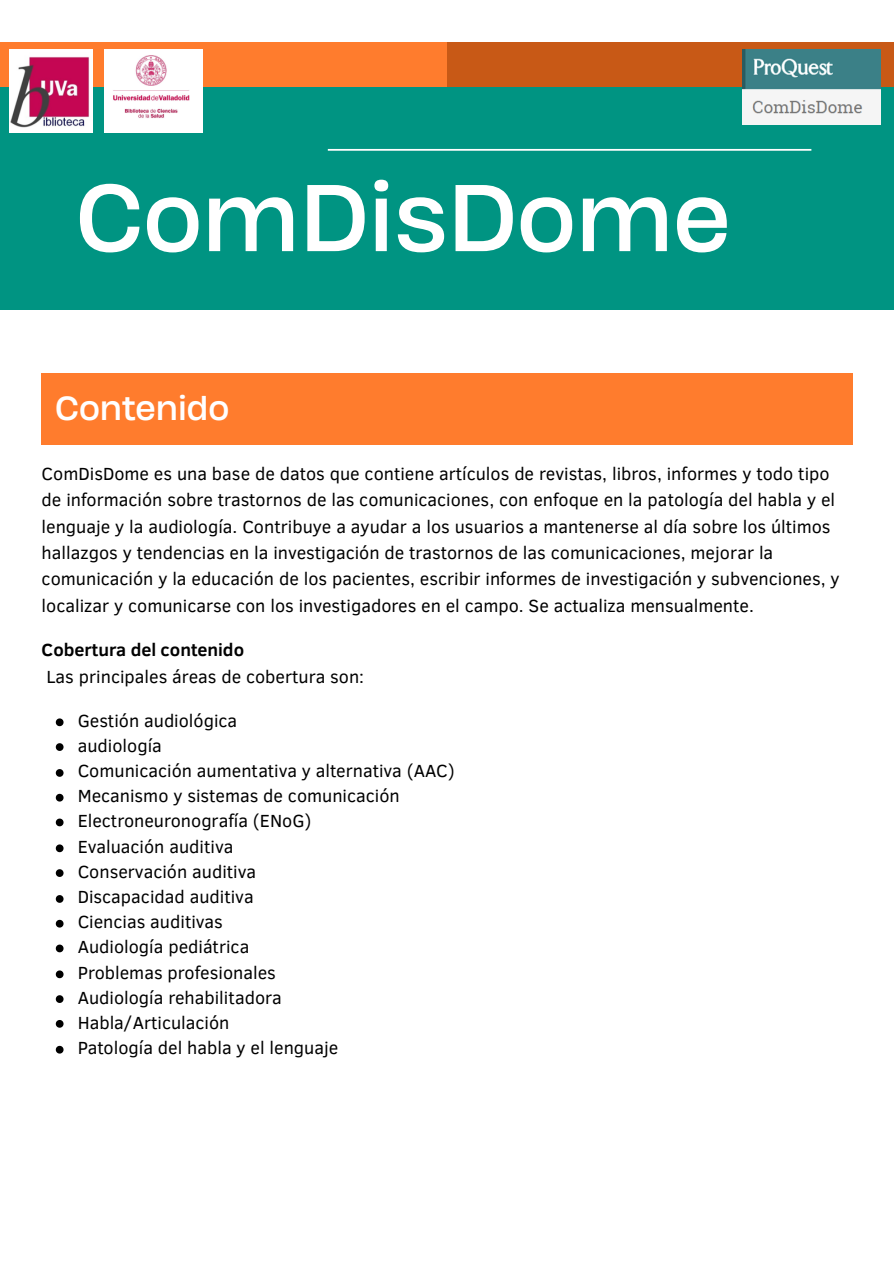
<style>
.page{position:relative;width:894px;height:1263px;background:#fff}
.page>*{position:absolute;margin:0;border:0;box-sizing:border-box;transform-origin:0 0}
.t1{font:88.95px "Heading Now 74";color:#fff}
.t2{font:31.5px "Heading Now 74";color:#fff}
.t3{font:18px/26.4px "Clear Sans";color:#000}
.s1{font-weight:700}
</style>
<div class="page">
<svg style="left:56px;top:718px;width:7px;height:8px"></svg>
<svg style="left:56px;top:743px;width:7px;height:8px"></svg>
<svg style="left:56px;top:769px;width:7px;height:8px"></svg>
<svg style="left:56px;top:794px;width:7px;height:7px"></svg>
<svg style="left:56px;top:819px;width:7px;height:7px"></svg>
<svg style="left:56px;top:844px;width:7px;height:8px"></svg>
<svg style="left:56px;top:869px;width:7px;height:8px"></svg>
<svg style="left:56px;top:895px;width:7px;height:8px"></svg>
<svg style="left:56px;top:920px;width:7px;height:7px"></svg>
<svg style="left:56px;top:945px;width:7px;height:7px"></svg>
<svg style="left:56px;top:970px;width:7px;height:8px"></svg>
<svg style="left:56px;top:995px;width:7px;height:8px"></svg>
<svg style="left:56px;top:1020px;width:7px;height:8px"></svg>
<svg style="left:56px;top:1046px;width:7px;height:7px"></svg>
<div style="left:0;top:42px;width:893px;height:267px;background:#009482"></div>
<div style="left:0;top:42px;width:447px;height:45px;background:#ff7c2d"></div>
<div style="left:447px;top:42px;width:446px;height:45px;background:#c85916"></div>
<hr style="left:328px;top:149px;width:483px;height:2px;background:#fff">
<img style="left:742px;top:49px;width:138px;height:76px">
<img style="left:9px;top:49px;width:83px;height:84px">
<img style="left:105px;top:49px;width:97px;height:84px">
<div style="left:42px;top:374px;width:810px;height:71px;background:#ff7c2d"></div>
<p class="t1" style="left:76px;top:158px;width:656px">ComDisDome</p>
<p class="t2" style="left:55px;top:387px;width:176px">Contenido</p>
<p class="t3" style="left:42px;top:460px;width:799px">ComDisDome es una base de datos que contiene artículos de revistas, libros, informes y todo tipo de información sobre trastornos de las comunicaciones, con enfoque en la patología del habla y el lenguaje y la audiología. Contribuye a ayudar a los usuarios a mantenerse al día sobre los últimos hallazgos y tendencias en la investigación de trastornos de las comunicaciones, mejorar la comunicación y la educación de los pacientes, escribir informes de investigación y subvenciones, y localizar y comunicarse con los investigadores en el campo. Se actualiza mensualmente.</p>
<p class="t3" style="left:42px;top:635px;width:324px;line-height:27px"><span class="s1">Cobertura del contenido<br></span>Las principales áreas de cobertura son:</p>
<p class="t3" style="left:78px;top:706px;width:161px">Gestión audiológica</p>
<p class="t3" style="left:78px;top:731px;width:86px">audiología</p>
<p class="t3" style="left:78px;top:757px;width:378px">Comunicación aumentativa y alternativa (AAC)</p>
<p class="t3" style="left:78px;top:782px;width:323px">Mecanismo y sistemas de comunicación</p>
<p class="t3" style="left:78px;top:806px;width:235px">Electroneuronografía (ENoG)</p>
<p class="t3" style="left:78px;top:832px;width:157px">Evaluación auditiva</p>
<p class="t3" style="left:78px;top:857px;width:180px">Conservación auditiva</p>
<p class="t3" style="left:78px;top:883px;width:177px">Discapacidad auditiva</p>
<p class="t3" style="left:78px;top:908px;width:147px">Ciencias auditivas</p>
<p class="t3" style="left:78px;top:932px;width:173px">Audiología pediátrica</p>
<p class="t3" style="left:78px;top:958px;width:200px">Problemas profesionales</p>
<p class="t3" style="left:78px;top:983px;width:205px">Audiología rehabilitadora</p>
<p class="t3" style="left:78px;top:1009px;width:153px">Habla/Articulación</p>
<p class="t3" style="left:78px;top:1034px;width:262px">Patología del habla y el lenguaje</p>
</div>
